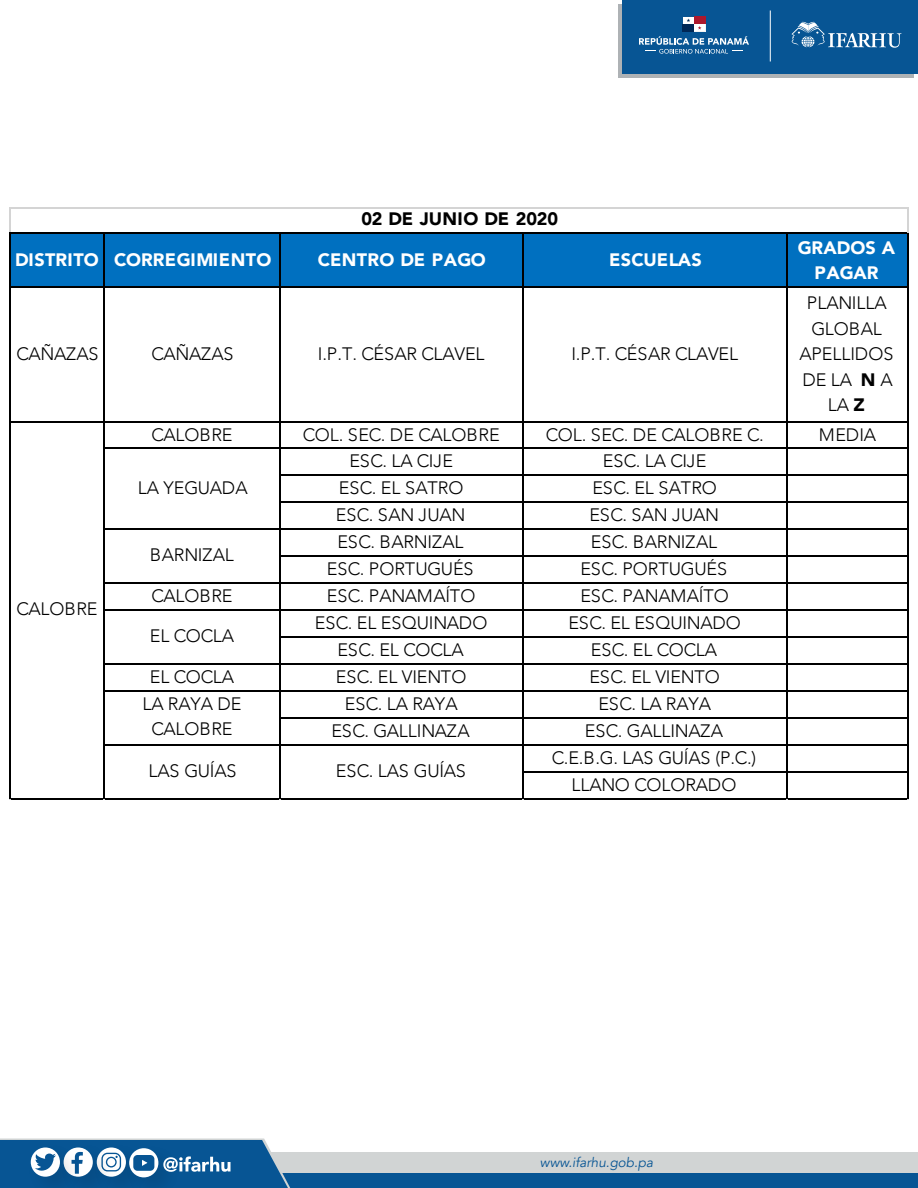
<style>
.page{position:relative;width:918px;height:1188px;background:#fff}
.page>*{position:absolute;margin:0;border:0;box-sizing:border-box;transform-origin:0 0}
.t1{font:300 18px/25.5px "Avenir";letter-spacing:-.01em;color:#000;text-align:center}
.t2{font:900 18px/25.5px "Avenir";letter-spacing:.01em;color:#fff;text-align:center}
.t3{font:900 18px "Avenir";letter-spacing:-.01em;color:#000}
.t4{font:italic 13.5px "Avenir";color:#075594}
.s1{font-weight:900}
</style>
<div class="page">
<div style="left:618px;top:4px;width:296px;height:74px;background:#aeb2b5"></div>
<div style="left:0;top:1152px;width:918px;height:36px;background:#d1d4d4"></div>
<div style="left:0;top:1173px;width:918px;height:15px;background:#075594"></div>
<div style="left:622px;top:0;width:296px;height:74px;background:#075594"></div>
<svg style="left:0;top:1138px;width:290px;height:50px"></svg>
<svg style="left:639px;top:17px;width:110px;height:37px"></svg>
<svg style="left:791px;top:22px;width:110px;height:26px"></svg>
<hr style="left:770px;top:10px;width:1px;height:52px;background:#fff">
<div style="left:10px;top:232px;width:899px;height:56px;background:#0070c0"></div>
<svg style="left:9px;top:208px;width:1px;height:24px"></svg>
<hr style="left:10px;top:232px;width:899px;height:2px;background:#000">
<svg style="left:908px;top:208px;width:1px;height:24px"></svg>
<hr style="left:10px;top:286px;width:899px;height:2px;background:#000">
<hr style="left:10px;top:422px;width:899px;height:1px;background:#000">
<hr style="left:105px;top:447px;width:804px;height:1px;background:#000">
<hr style="left:280px;top:474px;width:629px;height:2px;background:#000">
<hr style="left:280px;top:501px;width:629px;height:1px;background:#000">
<hr style="left:105px;top:528px;width:804px;height:2px;background:#000">
<hr style="left:280px;top:555px;width:629px;height:1px;background:#000">
<hr style="left:105px;top:582px;width:804px;height:2px;background:#000">
<hr style="left:105px;top:609px;width:804px;height:1px;background:#000">
<hr style="left:280px;top:636px;width:629px;height:2px;background:#000">
<hr style="left:105px;top:663px;width:804px;height:1px;background:#000">
<hr style="left:105px;top:690px;width:804px;height:2px;background:#000">
<hr style="left:280px;top:717px;width:629px;height:1px;background:#000">
<hr style="left:105px;top:744px;width:804px;height:2px;background:#000">
<hr style="left:524px;top:771px;width:385px;height:1px;background:#000">
<hr style="left:9px;top:232px;width:1px;height:568px;background:#000">
<hr style="left:104px;top:234px;width:1px;height:566px;background:#000">
<hr style="left:279px;top:234px;width:1px;height:566px;background:#000">
<hr style="left:522px;top:234px;width:2px;height:566px;background:#000">
<hr style="left:786px;top:234px;width:2px;height:566px;background:#000">
<hr style="left:10px;top:798px;width:899px;height:2px;background:#000">
<hr style="left:908px;top:234px;width:1px;height:566px;background:#000">
<hr style="left:9px;top:207px;width:900px;height:1px;background:#d4d4d4">
<p class="t3" style="left:361px;top:203px;width:198px">02 DE JUNIO DE 2020</p>
<p class="t2" style="left:15px;top:246px;width:258px">DISTRITO CORREGIMIENTO</p>
<p class="t2" style="left:318px;top:246px;width:169px">CENTRO DE PAGO</p>
<p class="t2" style="left:609px;top:246px;width:94px">ESCUELAS</p>
<p class="t2" style="left:798px;top:234px;width:99px">GRADOS A<br>PAGAR</p>
<p class="t1" style="left:16px;top:341px;width:84px">CAÑAZAS</p>
<p class="t1" style="left:151px;top:341px;width:84px">CAÑAZAS</p>
<p class="t1" style="left:318px;top:341px;width:168px">I.P.T. CÉSAR CLAVEL</p>
<p class="t1" style="left:571px;top:341px;width:168px">I.P.T. CÉSAR CLAVEL</p>
<p class="t1" style="left:799px;top:290px;width:96px">PLANILLA<br>GLOBAL<br>APELLIDOS<br>DE LA <span class="s1">N</span> A<br>LA <span class="s1">Z</span></p>
<p class="t1" style="left:16px;top:596px;width:83px">CALOBRE</p>
<p class="t1" style="left:151px;top:422px;width:83px">CALOBRE</p>
<p class="t1" style="left:303px;top:422px;width:198px">COL. SEC. DE CALOBRE</p>
<p class="t1" style="left:546px;top:422px;width:219px">COL. SEC. DE CALOBRE C.</p>
<p class="t1" style="left:819px;top:422px;width:59px">MEDIA</p>
<p class="t1" style="left:349px;top:448px;width:105px">ESC. LA CIJE</p>
<p class="t1" style="left:603px;top:448px;width:105px">ESC. LA CIJE</p>
<p class="t1" style="left:339px;top:475px;width:126px">ESC. EL SATRO</p>
<p class="t1" style="left:592px;top:475px;width:126px">ESC. EL SATRO</p>
<p class="t1" style="left:336px;top:502px;width:131px">ESC. SAN JUAN</p>
<p class="t1" style="left:589px;top:502px;width:131px">ESC. SAN JUAN</p>
<p class="t1" style="left:337px;top:529px;width:128px">ESC. BARNIZAL</p>
<p class="t1" style="left:591px;top:529px;width:128px">ESC. BARNIZAL</p>
<p class="t1" style="left:327px;top:556px;width:148px">ESC. PORTUGUÉS</p>
<p class="t1" style="left:580px;top:556px;width:148px">ESC. PORTUGUÉS</p>
<p class="t1" style="left:151px;top:583px;width:83px">CALOBRE</p>
<p class="t1" style="left:327px;top:583px;width:150px">ESC. PANAMAÍTO</p>
<p class="t1" style="left:580px;top:583px;width:150px">ESC. PANAMAÍTO</p>
<p class="t1" style="left:315px;top:610px;width:174px">ESC. EL ESQUINADO</p>
<p class="t1" style="left:568px;top:610px;width:174px">ESC. EL ESQUINADO</p>
<p class="t1" style="left:337px;top:637px;width:128px">ESC. EL COCLA</p>
<p class="t1" style="left:591px;top:637px;width:128px">ESC. EL COCLA</p>
<p class="t1" style="left:150px;top:664px;width:86px">EL COCLA</p>
<p class="t1" style="left:336px;top:664px;width:132px">ESC. EL VIENTO</p>
<p class="t1" style="left:589px;top:664px;width:132px">ESC. EL VIENTO</p>
<p class="t1" style="left:345px;top:691px;width:114px">ESC. LA RAYA</p>
<p class="t1" style="left:598px;top:691px;width:114px">ESC. LA RAYA</p>
<p class="t1" style="left:331px;top:718px;width:140px">ESC. GALLINAZA</p>
<p class="t1" style="left:552px;top:717px;width:206px;line-height:27px">ESC. GALLINAZA<br>C.E.B.G. LAS GUÍAS (P.C.)<br>LLANO COLORADO</p>
<p class="t1" style="left:138px;top:475px;width:111px">LA YEGUADA</p>
<p class="t1" style="left:150px;top:542px;width:86px">BARNIZAL</p>
<p class="t1" style="left:150px;top:623px;width:86px">EL COCLA</p>
<p class="t1" style="left:142px;top:691px;width:101px">LA RAYA DE<br>CALOBRE</p>
<p class="t1" style="left:148px;top:758px;width:90px">LAS GUÍAS</p>
<p class="t1" style="left:336px;top:758px;width:132px">ESC. LAS GUÍAS</p>
<p class="t4" style="left:540px;top:1154px;width:115px">www.ifarhu.gob.pa</p>
</div>
